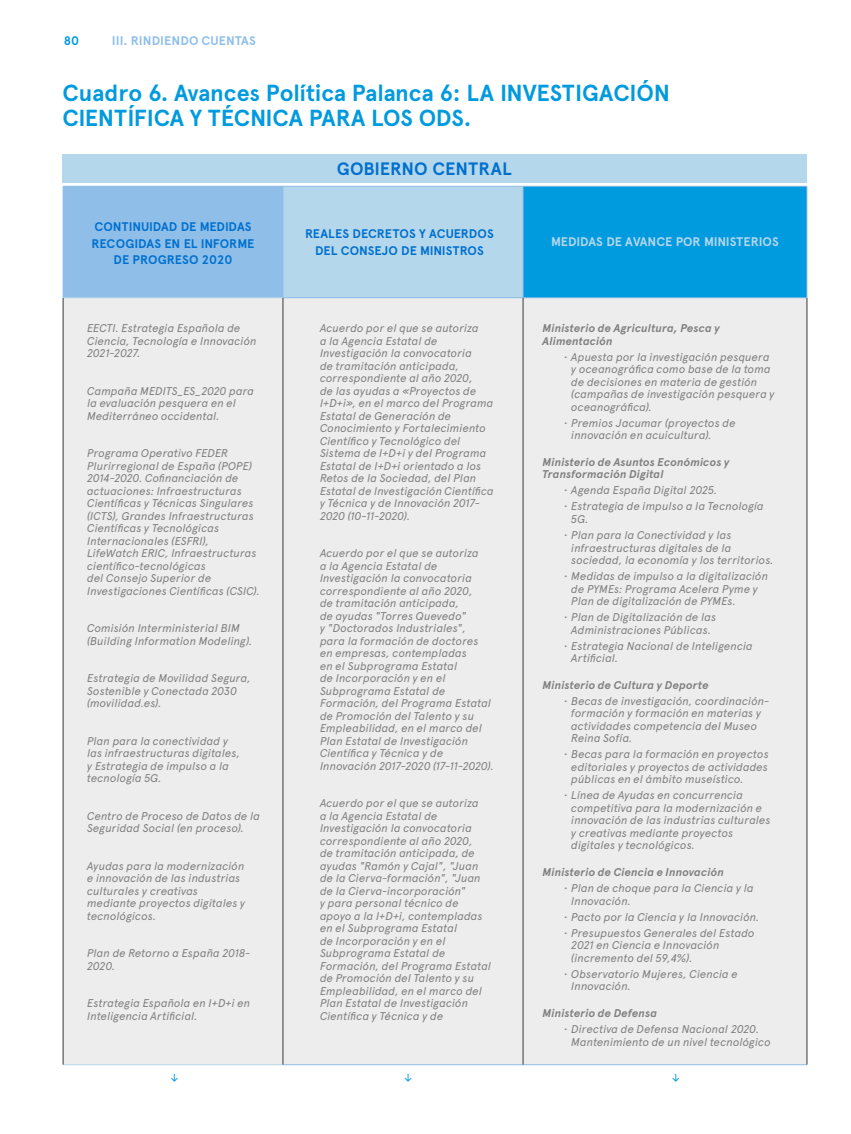
<style>
.page{position:relative;width:851px;height:1134px;background:#fff}
.page>*{position:absolute;margin:0;border:0;box-sizing:border-box;transform-origin:0 0}
.t1{font:700 23.25px/25px "Apercu Pro";letter-spacing:-.005em;color:#009ade}
.t2{font:700 18px "Apercu Pro";letter-spacing:.005em;color:#0070ce}
.t3{font:700 12.5px/16.2px "Apercu Pro";letter-spacing:-.005em;color:#0070ce;text-align:center}
.t4{font:700 12.5px "Apercu Pro";letter-spacing:-.005em;color:#b5d7eb}
.t5{font:700 12.5px "Apercu Pro";letter-spacing:.005em;color:#8fbfe9}
.t6{font:700 12.5px "Apercu Pro";color:#009ade}
.t7{font:italic 11.25px/12.5px "Apercu Pro";color:#808080}
.t8{font:italic 700 11.25px/12.5px "Apercu Pro";color:#808080}
</style>
<div class="page">
<div style="left:63px;top:186px;width:220px;height:112px;background:#8fbfe9"></div>
<div style="left:283px;top:186px;width:240px;height:112px;background:#b5d7eb"></div>
<div style="left:523px;top:186px;width:283px;height:112px;background:#009ade"></div>
<div style="left:63px;top:298px;width:220px;height:767px;background:#ededed"></div>
<div style="left:283px;top:298px;width:240px;height:767px;background:#ededed"></div>
<div style="left:523px;top:298px;width:283px;height:767px;background:#ededed"></div>
<hr style="left:283px;top:186px;width:240px;height:1px;background:#8fbfe9">
<hr style="left:283px;top:186px;width:1px;height:112px;background:#8fbfe9">
<hr style="left:523px;top:186px;width:284px;height:1px;background:#8fbfe9">
<hr style="left:522px;top:186px;width:1px;height:112px;background:#8fbfe9">
<hr style="left:806px;top:186px;width:1px;height:112px;background:#8fbfe9">
<hr style="left:283px;top:298px;width:240px;height:1px;background:#8fbfe9">
<hr style="left:523px;top:298px;width:284px;height:1px;background:#8fbfe9">
<hr style="left:283px;top:1064px;width:240px;height:1px;background:#8fbfe9">
<hr style="left:523px;top:1064px;width:284px;height:1px;background:#8fbfe9">
<hr style="left:63px;top:298px;width:220px;height:1px;background:#b5d7eb">
<hr style="left:63px;top:1064px;width:220px;height:1px;background:#b5d7eb">
<hr style="left:63px;top:298px;width:1px;height:766px;background:#3b3838">
<hr style="left:283px;top:298px;width:1px;height:766px;background:#3b3838">
<hr style="left:522px;top:298px;width:1px;height:766px;background:#3b3838">
<hr style="left:806px;top:298px;width:1px;height:766px;background:#3b3838">
<div style="left:62px;top:154px;width:745px;height:29px;background:#b5d7eb"></div>
<p class="t6" style="left:64px;top:32px;width:17px">80</p>
<p class="t5" style="left:112px;top:32px;width:145px">III. RINDIENDO CUENTAS</p>
<p class="t1" style="left:62px;top:79px;width:609px">Cuadro 6. Avances Política Palanca 6: LA INVESTIGACIÓN<br>CIENTÍFICA Y TÉCNICA PARA LOS ODS.</p>
<p class="t2" style="left:337px;top:155px;width:176px">GOBIERNO CENTRAL</p>
<p class="t3" style="left:92px;top:218px;width:164px">CONTINUIDAD DE MEDIDAS<br>RECOGIDAS EN EL INFORME<br>DE PROGRESO 2020</p>
<p class="t3" style="left:305px;top:225px;width:190px">REALES DECRETOS Y ACUERDOS<br>DEL CONSEJO DE MINISTROS</p>
<p class="t4" style="left:551px;top:233px;width:229px">MEDIDAS DE AVANCE POR MINISTERIOS</p>
<p class="t7" style="left:87px;top:321px;width:155px">EECTI. Estrategia Española de</p>
<p class="t7" style="left:320px;top:321px;width:160px">Acuerdo por el que se autoriza</p>
<p class="t8" style="left:542px;top:322px;width:179px">Ministerio de Agricultura, Pesca y</p>
<p class="t7" style="left:87px;top:334px;width:171px">Ciencia, Tecnología e Innovación</p>
<p class="t7" style="left:320px;top:334px;width:119px">a la Agencia Estatal de</p>
<p class="t8" style="left:542px;top:334px;width:72px">Alimentación</p>
<p class="t7" style="left:87px;top:346px;width:55px">2021-2027.</p>
<p class="t7" style="left:87px;top:384px;width:168px">Campaña MEDITS_ES_2020 para la evaluación pesquera en el<br>Mediterráneo occidental.</p>
<p class="t7" style="left:320px;top:346px;width:175px">Investigación la convocatoria<br>de tramitación anticipada, correspondiente al año 2020,<br>de las ayudas a «Proyectos de<br>I+D+i», en el marco del Programa<br>Estatal de Generación de<br>Conocimiento y Fortalecimiento<br>Científico y Tecnológico del</p>
<p class="t7" style="left:571px;top:350px;width:205px;text-indent:-7px">• Apuesta por la investigación pesquera y oceanográfica como base de la toma de decisiones en materia de gestión (campañas de investigación pesquera y oceanográfica).</p>
<p class="t7" style="left:571px;top:416px;width:166px;text-indent:-7px">• Premios Jacumar (proyectos de innovación en acuicultura).</p>
<p class="t7" style="left:87px;top:446px;width:167px">Programa Operativo FEDER<br>Plurirregional de España (POPE)<br>2014-2020. Cofinanciación de</p>
<p class="t7" style="left:320px;top:446px;width:168px">Sistema de I+D+i y del Programa<br>Estatal de I+D+i orientado a los<br>Retos de la Sociedad, del Plan</p>
<p class="t8" style="left:542px;top:455px;width:188px">Ministerio de Asuntos Económicos y<br>Transformación Digital</p>
<p class="t7" style="left:87px;top:484px;width:156px">actuaciones: Infraestructuras</p>
<p class="t7" style="left:320px;top:484px;width:175px">Estatal de Investigación Científica</p>
<p class="t7" style="left:564px;top:483px;width:155px">• Agenda España Digital 2025.</p>
<p class="t7" style="left:87px;top:496px;width:171px">Científicas y Técnicas Singulares (ICTS), Grandes Infraestructuras<br>Científicas y Tecnológicas<br>Internacionales (ESFRI),<br>LifeWatch ERIC, Infraestructuras científico-tecnológicas</p>
<p class="t7" style="left:320px;top:496px;width:161px">y Técnica y de Innovación 2017-<br>2020 (10-11-2020).</p>
<p class="t7" style="left:571px;top:499px;width:194px;text-indent:-7px">• Estrategia de impulso a la Tecnología<br>5G.</p>
<p class="t7" style="left:571px;top:528px;width:204px;text-indent:-7px">• Plan para la Conectividad y las infraestructuras digitales de la sociedad, la economía y los territorios.</p>
<p class="t7" style="left:320px;top:546px;width:160px">Acuerdo por el que se autoriza a la Agencia Estatal de</p>
<p class="t7" style="left:87px;top:571px;width:126px">del Consejo Superior de</p>
<p class="t7" style="left:320px;top:571px;width:153px">Investigación la convocatoria</p>
<p class="t7" style="left:564px;top:569px;width:205px">• Medidas de impulso a la digitalización</p>
<p class="t7" style="left:87px;top:584px;width:174px">Investigaciones Científicas (CSIC).</p>
<p class="t7" style="left:320px;top:584px;width:154px">correspondiente al año 2020, de tramitación anticipada, de ayudas "Torres Quevedo"</p>
<p class="t7" style="left:571px;top:582px;width:188px">de PYMEs: Programa Acelera Pyme y<br>Plan de digitalización de PYMEs.</p>
<p class="t7" style="left:564px;top:610px;width:154px">• Plan de Digitalización de las</p>
<p class="t7" style="left:87px;top:621px;width:154px">Comisión Interministerial BIM</p>
<p class="t7" style="left:320px;top:621px;width:148px">y "Doctorados Industriales",</p>
<p class="t7" style="left:571px;top:623px;width:141px">Administraciones Públicas.</p>
<p class="t7" style="left:87px;top:634px;width:167px">(Building Information Modeling).</p>
<p class="t7" style="left:320px;top:634px;width:160px">para la formación de doctores en empresas, contempladas en el Subprograma Estatal</p>
<p class="t7" style="left:571px;top:639px;width:183px;text-indent:-7px">• Estrategia Nacional de Inteligencia<br>Ar tificial.</p>
<p class="t7" style="left:87px;top:671px;width:165px">Estrategia de Movilidad Segura,<br>Sostenible y Conectada 2030</p>
<p class="t7" style="left:320px;top:671px;width:127px">de Incorporación y en el<br>Subprograma Estatal de</p>
<p class="t8" style="left:542px;top:678px;width:168px">Ministerio de Cultura y Deporte</p>
<p class="t7" style="left:87px;top:696px;width:76px">(movilidad.es).</p>
<p class="t7" style="left:320px;top:696px;width:173px">Formación, del Programa Estatal de Promoción del Talento y su<br>Empleabilidad, en el marco del</p>
<p class="t7" style="left:564px;top:694px;width:207px;text-align:center">• Becas de investigación, coordinación&shy;formación y formación en materias y actividades competencia del Museo</p>
<p class="t7" style="left:87px;top:734px;width:143px">Plan para la conectividad y</p>
<p class="t7" style="left:320px;top:734px;width:150px">Plan Estatal de Investigación</p>
<p class="t7" style="left:571px;top:731px;width:63px">Reina Sofía.</p>
<p class="t7" style="left:87px;top:746px;width:155px">las infraestructuras digitales,</p>
<p class="t7" style="left:320px;top:746px;width:125px">Científica y Técnica y de</p>
<p class="t7" style="left:564px;top:747px;width:206px">• Becas para la formación en proyectos</p>
<p class="t7" style="left:87px;top:759px;width:143px">y Estrategia de impulso a la</p>
<p class="t7" style="left:320px;top:759px;width:175px">Innovación 2017-2020 (17-11-2020).</p>
<p class="t7" style="left:571px;top:760px;width:198px">editoriales y proyectos de actividades</p>
<p class="t7" style="left:87px;top:771px;width:76px">tecnología 5G.</p>
<p class="t7" style="left:571px;top:772px;width:174px">públicas en el ámbito museístico.</p>
<p class="t7" style="left:87px;top:809px;width:174px">Centro de Proceso de Datos de la<br>Seguridad Social (en proceso).</p>
<p class="t7" style="left:320px;top:796px;width:160px">Acuerdo por el que se autoriza a la Agencia Estatal de<br>Investigación la convocatoria correspondiente al año 2020, de tramitación anticipada, de</p>
<p class="t7" style="left:571px;top:788px;width:201px;text-indent:-7px">• Línea de Ayudas en concurrencia competitiva para la modernización e innovación de las industrias culturales y creativas mediante proyectos digitales y tecnológicos.</p>
<p class="t7" style="left:87px;top:859px;width:159px">Ayudas para la modernización e innovación de las industrias</p>
<p class="t7" style="left:320px;top:859px;width:162px">ayudas "Ramón y Cajal", "Juan de la Cierva-formación", "Juan</p>
<p class="t8" style="left:542px;top:866px;width:183px">Ministerio de Ciencia e Innovación</p>
<p class="t7" style="left:87px;top:884px;width:112px">culturales y creativas</p>
<p class="t7" style="left:320px;top:884px;width:147px">de la Cierva-incorporación"</p>
<p class="t7" style="left:564px;top:881px;width:191px">• Plan de choque para la Ciencia y la</p>
<p class="t7" style="left:87px;top:896px;width:160px">mediante proyectos digitales y</p>
<p class="t7" style="left:320px;top:896px;width:140px">y para personal técnico de</p>
<p class="t7" style="left:571px;top:894px;width:61px">Innovación.</p>
<p class="t7" style="left:87px;top:909px;width:71px">tecnológicos.</p>
<p class="t7" style="left:320px;top:909px;width:164px">apoyo a la I+D+i, contempladas</p>
<p class="t7" style="left:564px;top:910px;width:197px">• Pacto por la Ciencia y la Innovación.</p>
<p class="t7" style="left:87px;top:946px;width:164px">Plan de Retorno a España 2018-<br>2020.</p>
<p class="t7" style="left:320px;top:921px;width:173px">en el Subprograma Estatal<br>de Incorporación y en el<br>Subprograma Estatal de<br>Formación, del Programa Estatal de Promoción del Talento y su<br>Empleabilidad, en el marco del</p>
<p class="t7" style="left:571px;top:926px;width:185px;text-indent:-7px">• Presupuestos Generales del Estado<br>2021 en Ciencia e Innovación (incremento del 59,4%).</p>
<p class="t7" style="left:571px;top:967px;width:168px;text-indent:-7px">• Observatorio Mujeres, Ciencia e<br>Innovación.</p>
<p class="t7" style="left:87px;top:996px;width:165px">Estrategia Española en I+D+i en<br>Inteligencia Artificial.</p>
<p class="t7" style="left:320px;top:996px;width:150px">Plan Estatal de Investigación<br>Científica y Técnica y de</p>
<p class="t8" style="left:542px;top:1006px;width:116px">Ministerio de Defensa</p>
<p class="t7" style="left:571px;top:1022px;width:201px;text-indent:-7px">• Directiva de Defensa Nacional 2020.<br>Mantenimiento de un nivel tecnológico</p>
</div>
